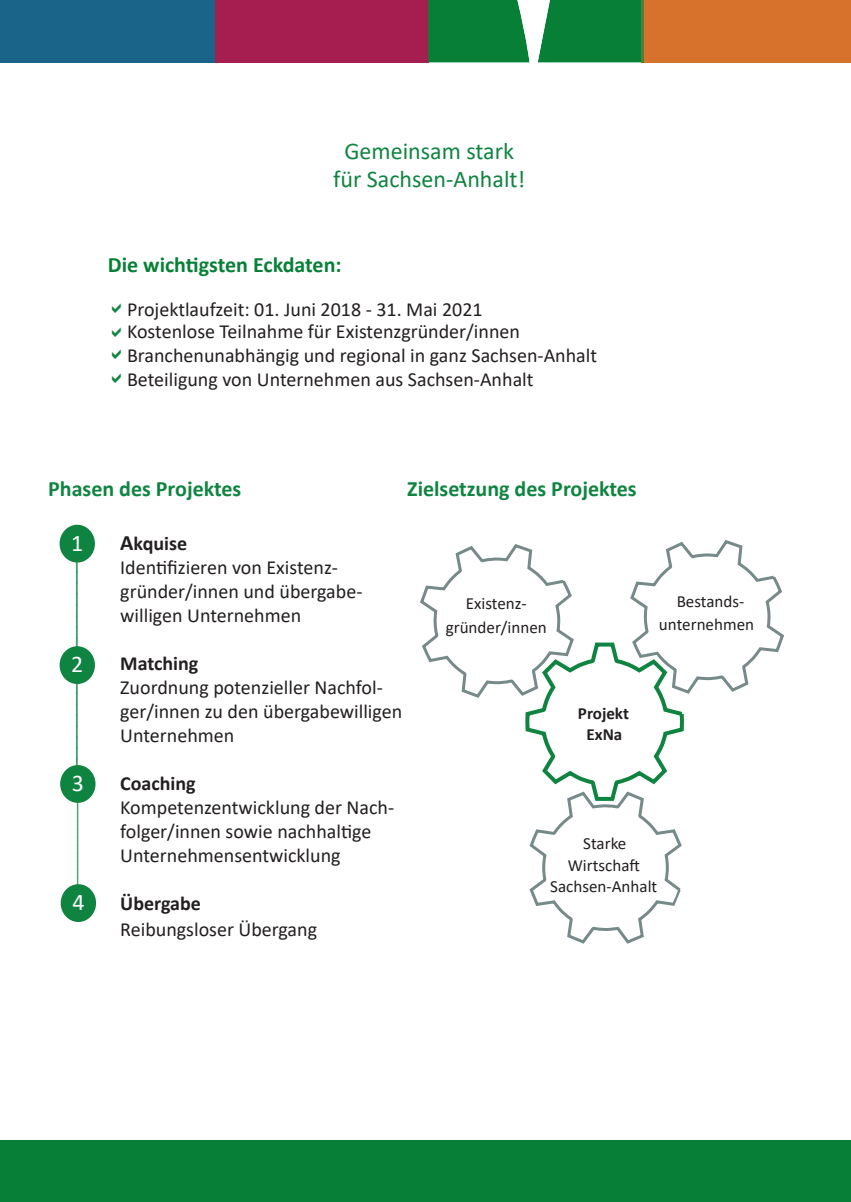
<style>
.page{position:relative;width:851px;height:1202px;background:#fff}
.page>*{position:absolute;margin:0;border:0;box-sizing:border-box;transform-origin:0 0}
.t1{font:24px/28px "Calibri";color:#0f8441;text-align:center}
.t2{font:24px "Calibri";color:#fff}
.t3{font:700 22px "Calibri";color:#0f8441}
.t4{font:700 22px "Calibri";color:#077f36}
.t5{font:700 22px "Times New Roman";color:#0f8441}
.t6{font:20px/24px "Calibri";color:#231f20}
.t7{font:700 20px "Calibri";color:#231f20}
.t8{font:17px/21.2px "Calibri";color:#231f20;text-align:center}
.t9{font:700 17px/21.2px "Calibri";color:#231f20;text-align:center}
.t10{font:700 16px "Times New Roman";color:#0f8441}
.s1{font-weight:700;font-size:22px}
.s2{font-weight:700}
</style>
<div class="page">
<div style="left:61px;top:526px;width:33px;height:35px;background:#0f8441;border-radius:50%"></div>
<div style="left:60px;top:525px;width:35px;height:37px;border:2px solid #0f8441;border-radius:50%"></div>
<div style="left:61px;top:647px;width:33px;height:36px;background:#0f8441;border-radius:50%"></div>
<div style="left:60px;top:646px;width:35px;height:38px;border:2px solid #0f8441;border-radius:50%"></div>
<div style="left:62px;top:885px;width:33px;height:36px;background:#0f8441;border-radius:50%"></div>
<div style="left:61px;top:884px;width:35px;height:38px;border:2px solid #0f8441;border-radius:50%"></div>
<div style="left:0;top:0;width:215px;height:62px;background:#1a6489"></div>
<div style="left:215px;top:0;width:213px;height:62px;background:#a61e50"></div>
<div style="left:643px;top:0;width:207px;height:62px;background:#d7722d"></div>
<svg style="left:428px;top:0;width:213px;height:62px"></svg>
<hr style="left:641px;top:0;width:2px;height:62px;background:#4d813d">
<div style="left:0;top:1140px;width:850px;height:62px;background:#077f36"></div>
<svg style="left:420px;top:540px;width:364px;height:404px"></svg>
<div style="left:61px;top:766px;width:33px;height:36px;background:#0f8441;border-radius:50%"></div>
<div style="left:60px;top:765px;width:35px;height:38px;border:2px solid #0f8441;border-radius:50%"></div>
<p class="t1" style="left:333px;top:136px;width:194px">Gemeinsam stark für Sachsen-Anhalt!</p>
<p class="t4" style="left:108px;top:249px;width:235px">Die wichtigsten Eckdaten:</p>
<p class="t6" style="left:127px;top:300px;width:394px;line-height:22px">Projektlaufzeit: 01. Juni 2018 - 31. Mai 2021<br>Kostenlose Teilnahme für Existenzgründer/innen</p>
<p class="t6" style="left:127px;top:343px;width:471px">Branchenunabhängig und regional in ganz Sachsen-Anhalt<br>Beteiligung von Unternehmen aus Sachsen-Anhalt</p>
<p class="t3" style="left:48px;top:478px;width:195px">Phasen des Projektes</p>
<p class="t6" style="left:120px;top:531px;width:244px"><span class="s1">A</span><span class="s2">kquise<br></span>Identifizieren von Existenz&shy;gründer/innen und übergabe&shy;willigen Unternehmen</p>
<p class="t7" style="left:120px;top:654px;width:80px">Matching</p>
<p class="t6" style="left:120px;top:677px;width:283px">Zuordnung potenzieller Nachfol&shy;ger/innen zu den übergabewilligen<br>Unternehmen</p>
<p class="t7" style="left:120px;top:774px;width:77px">Coaching</p>
<p class="t6" style="left:120px;top:795px;width:275px">Kompetenzentwicklung der Nach&shy;folger/innen sowie nachhaltige<br>Unternehmensentwicklung</p>
<p class="t7" style="left:120px;top:894px;width:82px">Übergabe</p>
<p class="t6" style="left:120px;top:917px;width:198px">Reibungsloser Übergang</p>
<p class="t3" style="left:407px;top:478px;width:231px">Zielsetzung des Projektes</p>
<p class="t2" style="left:71px;top:533px;width:14px">1</p>
<p class="t5" style="left:95px;top:561px;width:111px;rotate:90deg">__________</p>
<p class="t8" style="left:659px;top:590px;width:97px;line-height:23.4px">Bestands&shy;unternehmen</p>
<p class="t8" style="left:445px;top:592px;width:103px;line-height:24px">Existenz&shy;gründer/innen</p>
<p class="t2" style="left:71px;top:655px;width:14px">2</p>
<p class="t5" style="left:95px;top:682px;width:111px;rotate:90deg">__________</p>
<p class="t9" style="left:578px;top:703px;width:52px">Projekt<br>ExNa</p>
<p class="t2" style="left:72px;top:774px;width:14px">3</p>
<p class="t10" style="left:91px;top:798px;width:113px;rotate:90deg">______________</p>
<p class="t8" style="left:550px;top:834px;width:108px">Starke<br>Wirtschaft<br>Sachsen-Anhalt</p>
<p class="t2" style="left:72px;top:893px;width:14px">4</p>
</div>
